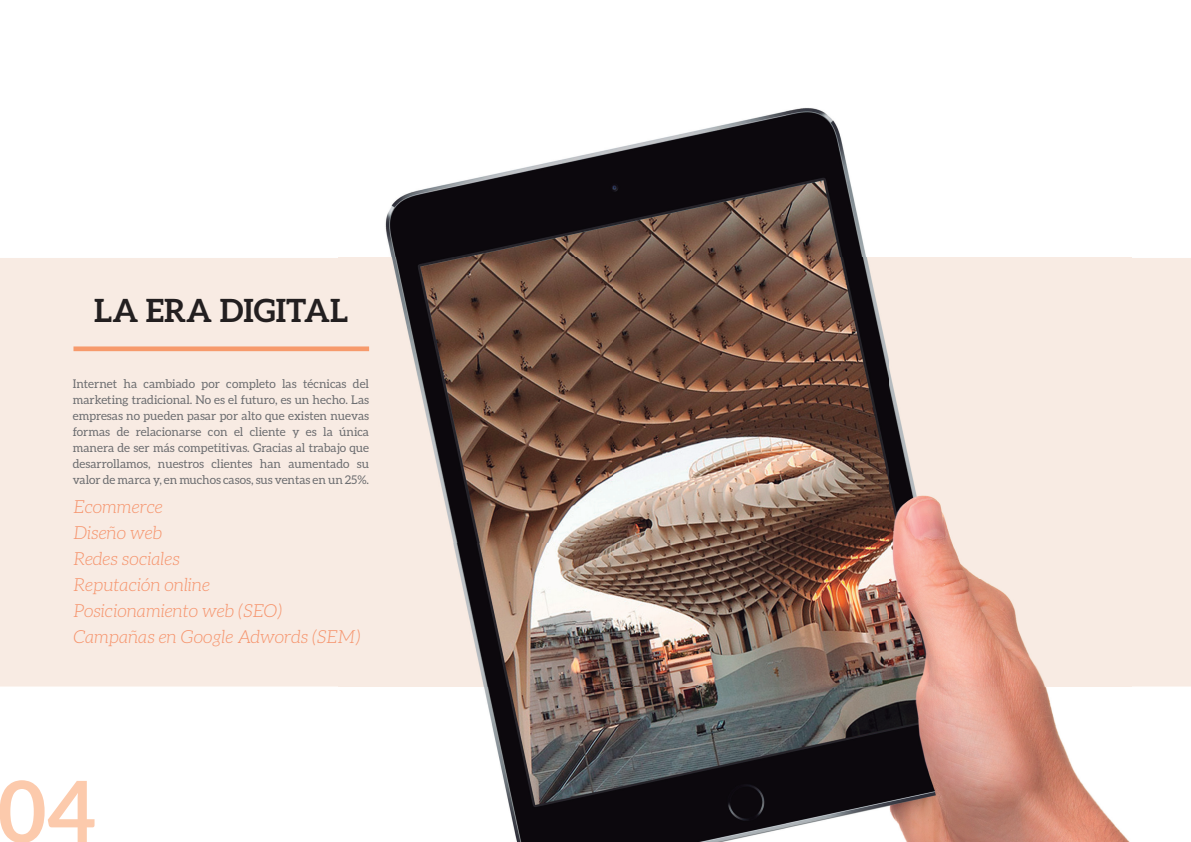
<style>
.page{position:relative;width:1191px;height:842px;background:#fff}
.page>*{position:absolute;margin:0;border:0;box-sizing:border-box;transform-origin:0 0}
.t1{font:700 85px "Aleo";color:#fccaac}
.t2{font:700 32px "Aleo";color:#231f20}
.t3{font:italic 300 18px/26px "Aleo";color:#f6926a}
.t4{font:12px/16px "Aleo";color:#6c6d70;text-align:justify}
</style>
<div class="page">
<div style="left:0;top:258px;width:1191px;height:428px;background:#f8ebe3"></div>
<img style="left:338px;top:108px;width:793px;height:734px">
<div style="left:73px;top:346px;width:296px;height:5px;background:#f79a6c"></div>
<h2 class="t2" style="left:94px;top:292px;width:255px">LA ERA DIGITAL</h2>
<p class="t4" style="left:73px;top:375px;width:298px">Internet ha cambiado por completo las técnicas del marketing tradicional. No es el futuro, es un hecho. Las empresas no pueden pasar por alto que existen nuevas formas de relacionarse con el cliente y es la única manera de ser más competitivas. Gracias al trabajo que desarrollamos, nuestros clientes han aumentado su valor de marca y, en muchos casos, sus ventas en un 25%.</p>
<h3 class="t3" style="left:73px;top:494px;width:288px">Ecommerce<br>Diseño web<br>Redes sociales<br>Reputación online<br>Posicionamiento web (SEO)<br>Campañas en Google Adwords (SEM)</h3>
<h1 class="t1" style="left:-2px;top:763px;width:100px">04</h1>
</div>
